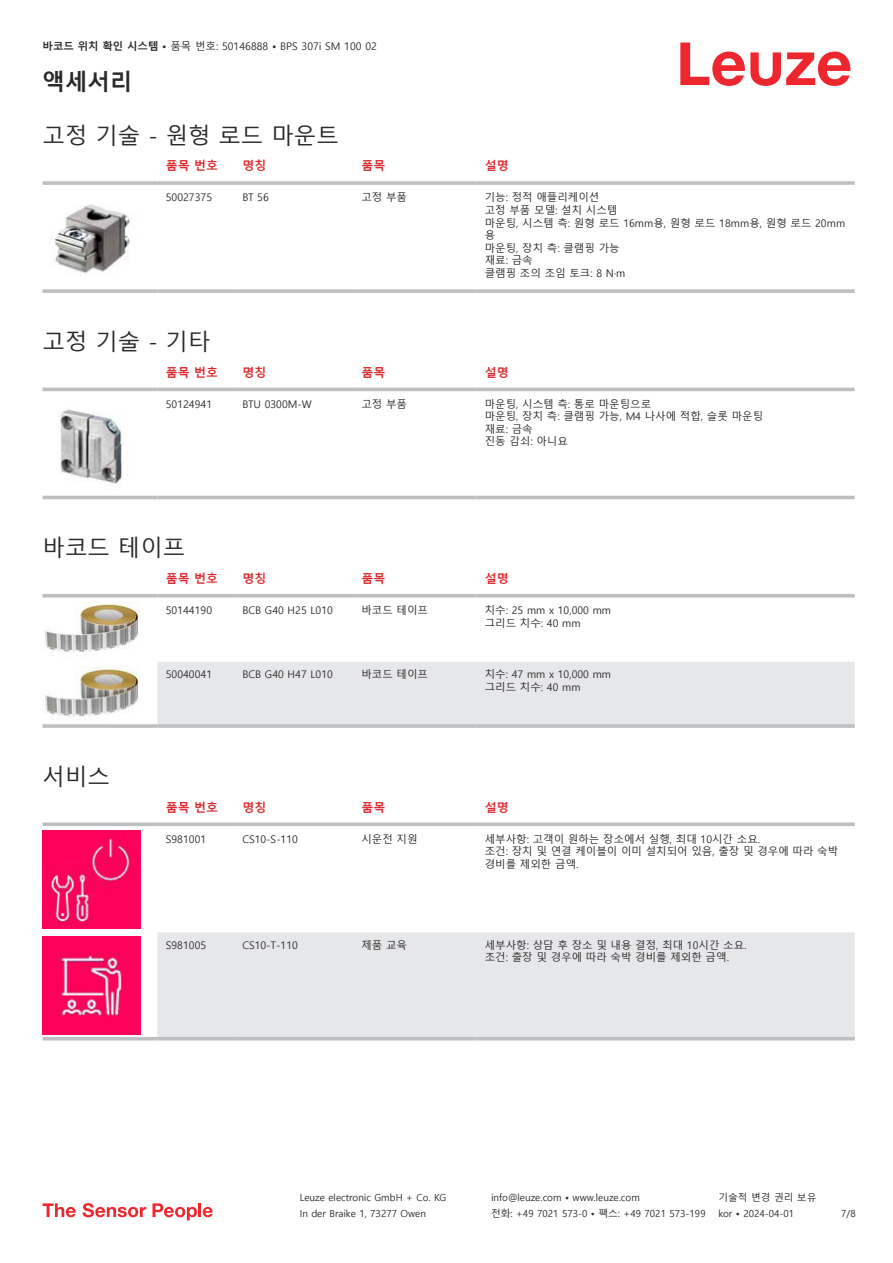
<style>
.page{position:relative;width:893px;height:1263px;background:#fff}
.page>*{position:absolute;margin:0;border:0;box-sizing:border-box;transform-origin:0 0}
.t1{font:22.5px "Malgun Gothic";color:#2b292a}
.t2{font:700 22.5px "Malgun Gothic";color:#2b292a}
.t3{font:700 12px "Malgun Gothic";color:#db2a30}
.t4{font:10.5px/12.6px "Malgun Gothic";color:#2b292a}
.t5{font:9.75px "Malgun Gothic";color:#2b292a}
.s1{font-weight:700}
</style>
<div class="page">
<svg style="left:680px;top:43px;width:170px;height:43px"></svg>
<hr style="left:43px;top:181px;width:114px;height:4px;background:#bdbfc1">
<hr style="left:157px;top:181px;width:77px;height:4px;background:#c8cacb">
<hr style="left:234px;top:181px;width:119px;height:4px;background:#c3c5c6">
<hr style="left:353px;top:181px;width:123px;height:4px;background:#bdbfc1">
<hr style="left:476px;top:181px;width:379px;height:4px;background:#c8cacb">
<svg style="left:43px;top:289px;width:114px;height:4px"></svg>
<svg style="left:157px;top:289px;width:77px;height:4px"></svg>
<svg style="left:234px;top:289px;width:119px;height:4px"></svg>
<svg style="left:353px;top:289px;width:123px;height:4px"></svg>
<svg style="left:476px;top:289px;width:379px;height:4px;background:#c3c5c7"></svg>
<img style="left:50px;top:204px;width:81px;height:69px">
<svg style="left:43px;top:387px;width:812px;height:113px"></svg>
<hr style="left:43px;top:388px;width:114px;height:3px;background:#bdbfc1">
<hr style="left:157px;top:388px;width:77px;height:3px;background:#bdbfc1">
<hr style="left:234px;top:388px;width:119px;height:3px;background:#bdbfc1">
<hr style="left:353px;top:388px;width:123px;height:3px;background:#bdbfc1">
<hr style="left:476px;top:388px;width:379px;height:3px;background:#bdbfc1">
<hr style="left:43px;top:496px;width:114px;height:3px;background:#bdbfc1">
<hr style="left:157px;top:496px;width:77px;height:3px;background:#bdbfc1">
<hr style="left:234px;top:496px;width:119px;height:3px;background:#bdbfc1">
<hr style="left:353px;top:496px;width:123px;height:3px;background:#bdbfc1">
<hr style="left:476px;top:496px;width:379px;height:3px;background:#bdbfc1">
<img style="left:43px;top:395px;width:97px;height:98px">
<svg style="left:43px;top:597px;width:812px;height:86px"></svg>
<div style="left:157px;top:662px;width:698px;height:62px;background:#e6e7e9"></div>
<hr style="left:43px;top:594px;width:114px;height:3px;background:#bdbfc1">
<hr style="left:157px;top:594px;width:77px;height:3px;background:#bdbfc1">
<hr style="left:234px;top:594px;width:119px;height:3px;background:#bdbfc1">
<hr style="left:353px;top:594px;width:123px;height:3px;background:#bdbfc1">
<hr style="left:476px;top:594px;width:379px;height:3px;background:#bdbfc1">
<hr style="left:43px;top:724px;width:114px;height:4px;background:#bdbfc1">
<hr style="left:157px;top:724px;width:77px;height:4px;background:#c7c9ca">
<hr style="left:234px;top:724px;width:119px;height:4px;background:#bdbfc1">
<hr style="left:353px;top:724px;width:123px;height:4px;background:#bdbfc1">
<hr style="left:476px;top:724px;width:379px;height:4px;background:#c7c9ca">
<img style="left:43px;top:602px;width:97px;height:55px">
<img style="left:43px;top:666px;width:97px;height:51px">
<svg style="left:43px;top:830px;width:812px;height:211px"></svg>
<div style="left:157px;top:932px;width:698px;height:105px;background:#e6e7e9"></div>
<svg style="left:43px;top:822px;width:114px;height:4px"></svg>
<svg style="left:157px;top:822px;width:77px;height:4px"></svg>
<svg style="left:234px;top:822px;width:119px;height:4px"></svg>
<svg style="left:353px;top:822px;width:123px;height:4px"></svg>
<svg style="left:476px;top:822px;width:379px;height:4px;background:#c5c7c9"></svg>
<hr style="left:43px;top:1037px;width:114px;height:3px;background:#bdbfc1">
<hr style="left:157px;top:1037px;width:77px;height:3px;background:#bdbfc1">
<hr style="left:234px;top:1037px;width:119px;height:3px;background:#bdbfc1">
<hr style="left:353px;top:1037px;width:123px;height:3px;background:#bdbfc1">
<hr style="left:476px;top:1037px;width:379px;height:3px;background:#bdbfc1">
<img style="left:43px;top:830px;width:97px;height:98px">
<img style="left:43px;top:937px;width:97px;height:97px">
<svg style="left:43px;top:1203px;width:33px;height:14px"></svg>
<svg style="left:83px;top:1203px;width:63px;height:14px"></svg>
<svg style="left:153px;top:1203px;width:44px;height:17px"></svg>
<hr style="left:198px;top:1203px;width:3px;height:14px;background:#ed272d">
<svg style="left:203px;top:1207px;width:10px;height:10px"></svg>
<p class="t4" style="left:43px;top:40px;width:336px"><span class="s1">바코드 위치 확인 시스템 •</span> 품목 번호: 50146888 <span class="s1">•</span> BPS 307i SM 100 02</p>
<h1 class="t2" style="left:43px;top:69px;width:91px">액세서리</h1>
<h1 class="t1" style="left:43px;top:123px;width:298px">고정 기술 - 원형 로드 마운트</h1>
<p class="t3" style="left:166px;top:159px;width:54px">품목 번호</p>
<p class="t3" style="left:242px;top:159px;width:25px">명칭</p>
<p class="t3" style="left:361px;top:159px;width:25px">품목</p>
<p class="t3" style="left:485px;top:159px;width:25px">설명</p>
<p class="t4" style="left:166px;top:191px;width:48px">50027375</p>
<p class="t4" style="left:242px;top:191px;width:28px">BT 56</p>
<p class="t4" style="left:361px;top:191px;width:47px">고정 부품</p>
<p class="t4" style="left:485px;top:191px;width:362px">기능: 정적 애플리케이션<br>고정 부품 모델: 설치 시스템<br>마운팅, 시스템 측: 원형 로드 16mm용, 원형 로드 18mm용, 원형 로드 20mm 용<br>마운팅, 장치 측: 클램핑 가능<br>재료: 금속<br>클램핑 조의 조임 토크: 8 N·m</p>
<h1 class="t1" style="left:43px;top:329px;width:169px">고정 기술 - 기타</h1>
<p class="t3" style="left:166px;top:365px;width:54px">품목 번호</p>
<p class="t3" style="left:242px;top:365px;width:25px">명칭</p>
<p class="t3" style="left:361px;top:365px;width:25px">품목</p>
<p class="t3" style="left:485px;top:365px;width:25px">설명</p>
<p class="t4" style="left:166px;top:398px;width:48px">50124941</p>
<p class="t4" style="left:242px;top:398px;width:71px">BTU 0300M-W</p>
<p class="t4" style="left:361px;top:398px;width:47px">고정 부품</p>
<p class="t4" style="left:485px;top:398px;width:280px">마운팅, 시스템 측: 통로 마운팅으로<br>마운팅, 장치 측: 클램핑 가능, M4 나사에 적합, 슬롯 마운팅 재료: 금속<br>진동 감쇠: 아니요</p>
<h1 class="t1" style="left:43px;top:535px;width:144px">바코드 테이프</h1>
<p class="t3" style="left:166px;top:572px;width:54px">품목 번호</p>
<p class="t3" style="left:242px;top:572px;width:25px">명칭</p>
<p class="t3" style="left:361px;top:572px;width:25px">품목</p>
<p class="t3" style="left:485px;top:572px;width:25px">설명</p>
<p class="t4" style="left:166px;top:604px;width:48px">50144190</p>
<p class="t4" style="left:242px;top:604px;width:92px">BCB G40 H25 L010</p>
<p class="t4" style="left:361px;top:604px;width:68px">바코드 테이프</p>
<p class="t4" style="left:485px;top:604px;width:128px">치수: 25 mm x 10,000 mm 그리드 치수: 40 mm</p>
<h1 class="t1" style="left:43px;top:764px;width:69px">서비스</h1>
<p class="t4" style="left:166px;top:668px;width:48px">50040041</p>
<p class="t4" style="left:242px;top:668px;width:92px">BCB G40 H47 L010</p>
<p class="t4" style="left:361px;top:668px;width:68px">바코드 테이프</p>
<p class="t4" style="left:485px;top:668px;width:128px">치수: 47 mm x 10,000 mm 그리드 치수: 40 mm</p>
<p class="t3" style="left:166px;top:800px;width:54px">품목 번호</p>
<p class="t3" style="left:242px;top:800px;width:25px">명칭</p>
<p class="t3" style="left:361px;top:800px;width:25px">품목</p>
<p class="t3" style="left:485px;top:800px;width:25px">설명</p>
<p class="t4" style="left:166px;top:833px;width:42px">S981001</p>
<p class="t4" style="left:242px;top:833px;width:57px">CS10-S-110</p>
<p class="t4" style="left:361px;top:833px;width:58px">시운전 지원</p>
<p class="t4" style="left:485px;top:833px;width:355px">세부사항: 고객이 원하는 장소에서 실행, 최대 10시간 소요.<br>조건: 장치 및 연결 케이블이 이미 설치되어 있음, 출장 및 경우에 따라 숙박 경비를 제외한 금액.</p>
<p class="t4" style="left:166px;top:939px;width:42px">S981005</p>
<p class="t4" style="left:242px;top:939px;width:57px">CS10-T-110</p>
<p class="t4" style="left:361px;top:939px;width:47px">제품 교육</p>
<p class="t4" style="left:485px;top:939px;width:263px">세부사항: 상담 후 장소 및 내용 결정, 최대 10시간 소요. 조건: 출장 및 경우에 따라 숙박 경비를 제외한 금액.</p>
<p class="t5" style="left:300px;top:1192px;width:148px">Leuze electronic GmbH + Co. KG</p>
<p class="t5" style="left:491px;top:1192px;width:150px">info@leuze.com • www.leuze.com</p>
<p class="t5" style="left:718px;top:1192px;width:100px">기술적 변경 권리 보유</p>
<p class="t5" style="left:300px;top:1208px;width:128px">In der Braike 1, 73277 Owen</p>
<p class="t5" style="left:491px;top:1208px;width:216px">전화: +49 7021 573-0 • 팩스: +49 7021 573-199</p>
<p class="t5" style="left:718px;top:1208px;width:77px">kor • 2024-04-01</p>
<p class="t5" style="left:841px;top:1208px;width:16px">7/8</p>
</div>
